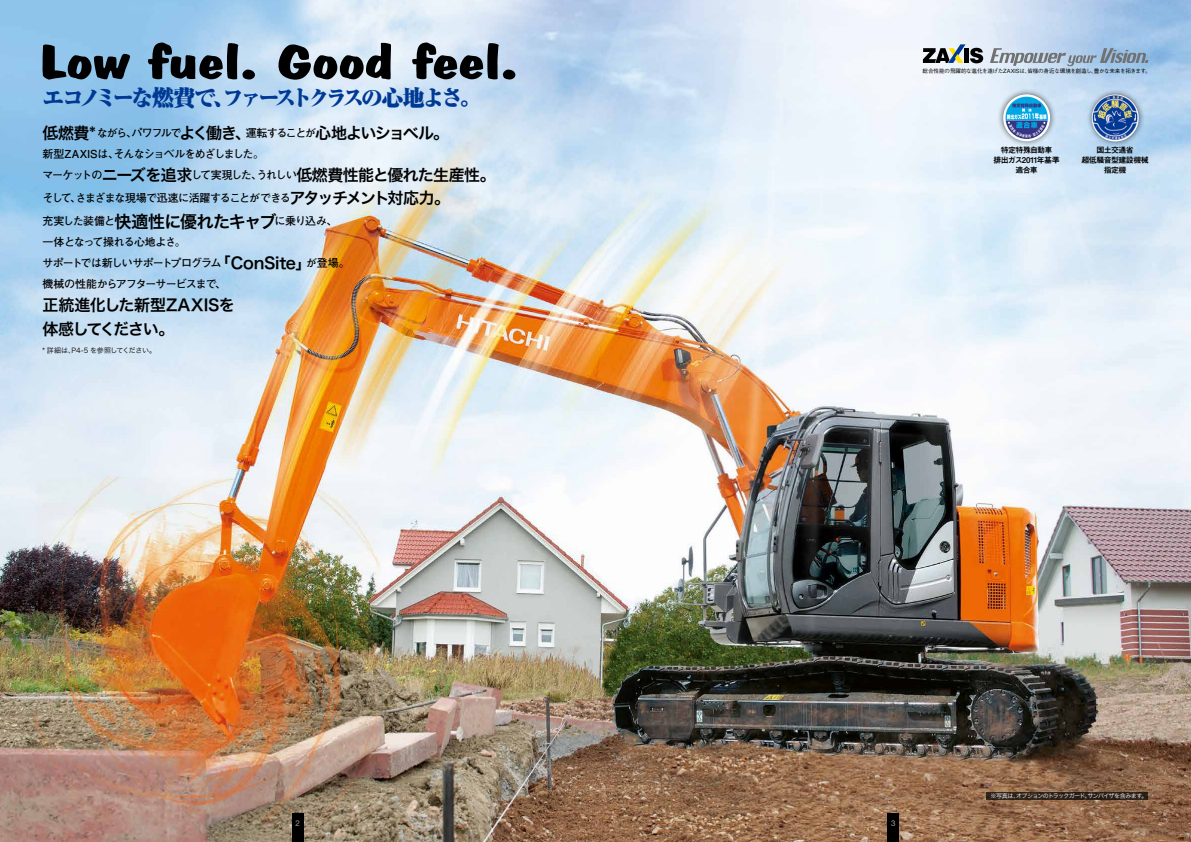
<style>
.page{position:relative;width:1191px;height:842px;background:#fff}
.page>*{position:absolute;margin:0;border:0;box-sizing:border-box;transform-origin:0 0}
.t1{font:900 22px "Ryumin Pro";letter-spacing:-.175em;color:#003994}
.t2{font:16px/24px "Hira Kaku Pro W6";letter-spacing:-.04em;color:#000}
.t3{font:16px "Hira Kaku Pro W6";letter-spacing:-.085em;color:#000}
.t4{font:700 11px/21px "Futo Go B101 Pro";letter-spacing:-.075em;color:#000}
.t5{font:8px/10px "Midashi Go Pro MB31";letter-spacing:-.09em;color:#000;text-align:center}
.t6{font:8px "Helvetica Neue LT Std";color:#9fa0a0}
.t7{font:7px "Hira Kaku Pro N W3";letter-spacing:-.06em;color:#000}
.t8{font:6px "Hira Kaku Pro W3";letter-spacing:-.1em;color:#fff}
.t9{font:500 5.6px "Gothic BBB Pro";letter-spacing:-.05em;color:#000}
.s1{font-family:"Futo Go B101 Pro";font-weight:700;font-size:11px}
.s2{font-family:"Hira Kaku Pro W6";font-weight:400;font-size:16px}
.s3{font-family:"Hira Kaku Pro W6";font-weight:400;font-size:17px}
</style>
<div class="page">
<img style="left:0;top:0;width:1191px;height:842px">
<svg style="left:43px;top:43px;width:472px;height:37px;background:#708290"></svg>
<svg style="left:923px;top:44px;width:60px;height:19px"></svg>
<svg style="left:990px;top:48px;width:158px;height:18px;background:#a0b2c4"></svg>
<div style="left:997px;top:88px;width:59px;height:59px;background:#000;opacity:.6"></div>
<svg style="left:1003px;top:94px;width:47px;height:47px"></svg>
<svg style="left:1005px;top:97px;width:42px;height:42px;background:#5a9bca"></svg>
<div style="left:1085px;top:89px;width:59px;height:59px;background:#000;opacity:.6"></div>
<img style="left:1091px;top:95px;width:47px;height:46px">
<div style="left:986px;top:792px;width:162px;height:7px;background:#2d2118"></div>
<div style="left:292px;top:813px;width:11px;height:29px;background:#000"></div>
<div style="left:887px;top:813px;width:12px;height:29px;background:#000"></div>
<p class="t1" style="left:43px;top:80px;width:440px">エコノミーな燃費で、ファーストクラスの心地よさ。</p>
<p class="t3" style="left:43px;top:119px;width:408px">低燃費* <span class="s1">ながら、パワフルで</span>よく働き、<span class="s1">運転することが</span>心地よいショベル。</p>
<p class="t4" style="left:43px;top:142px;width:223px">新型ZAXISは、そんなショベルをめざしました。</p>
<p class="t2" style="left:43px;top:163px;width:454px"><span class="s1">マーケットの</span>ニーズを追求<span class="s1">して実現した、うれしい</span>低燃費性能と優れた生産性。</p>
<p class="t4" style="left:43px;top:185px;width:409px;line-height:23px">そして、さまざまな現場で迅速に活躍することができる<span class="s2">アタッチメント対応力。</span>充実した装備と<span class="s3">快適性に優れたキャブ</span>に乗り込み、</p>
<p class="t4" style="left:43px;top:230px;width:309px">一体となって操れる心地よさ。<br>サポートでは新しいサポートプログラム<span class="s2">「ConSite」</span>が登場。機械の性能からアフターサービスまで、</p>
<p class="t2" style="left:43px;top:293px;width:194px">正統進化した新型ZAXISを体感してください。</p>
<p class="t7" style="left:43px;top:344px;width:115px">* 詳細は、P4-5 を参照してください。</p>
<p class="t9" style="left:922px;top:66px;width:230px">総合性能の飛躍的な進化を遂げたZAXISは、皆様の身近な環境を創造し、豊かな未来を拓きます。</p>
<p class="t5" style="left:993px;top:144px;width:68px">特定特殊自動車<br>排出ガス2011年基準適合車</p>
<p class="t5" style="left:1081px;top:144px;width:69px">国土交通省<br>超低騒音型建設機械指定機</p>
<p class="t6" style="left:295px;top:818px;width:6px">2</p>
<p class="t6" style="left:891px;top:818px;width:6px">3</p>
<p class="t8" style="left:990px;top:790px;width:158px">※写真は、オプションのトラックガード、サンバイザを含みます。</p>
</div>
